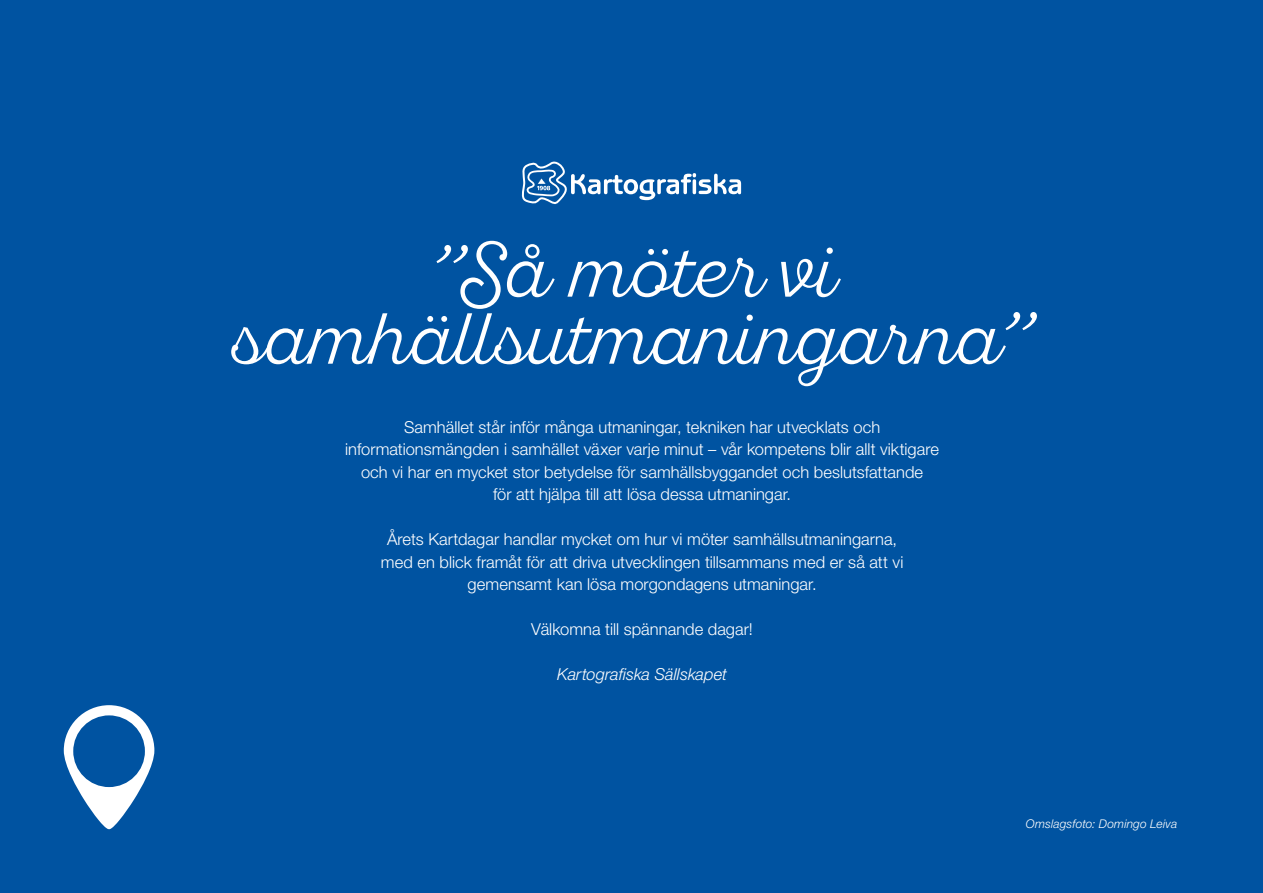
<style>
.page{position:relative;width:1263px;height:893px;background:#0053a1}
.page>*{position:absolute;margin:0;border:0;box-sizing:border-box;transform-origin:0 0}
.t1{font:300 72px/67.1px "Sant Elia Script";color:#fff;text-align:center}
.t2{font:300 16.5px/22.5px "Helvetica Neue LT Std";color:#fff;text-align:center}
.t3{font:italic 300 16.5px "Helvetica Neue LT Std";color:#fff}
.t4{font:italic 300 12px "Helvetica Neue LT Std";letter-spacing:.01em;color:#fff}
</style>
<div class="page">
<svg style="left:64px;top:705px;width:90px;height:124px"></svg>
<svg style="left:522px;top:162px;width:219px;height:42px"></svg>
<h1 class="t1" style="left:230px;top:245px;width:804px">”Så möter vi samhällsutmaningarna”</h1>
<p class="t2" style="left:345px;top:415px;width:595px">Samhället står inför många utmaningar, tekniken har utvecklats och informationsmängden i samhället växer varje minut – vår kompetens blir allt viktigare och vi har en mycket stor betydelse för samhällsbyggandet och beslutsfattande<br>för att hjälpa till att lösa dessa utmaningar.</p>
<p class="t2" style="left:381px;top:528px;width:524px">Årets Kartdagar handlar mycket om hur vi möter samhällsutmaningarna, med en blick framåt för att driva utvecklingen tillsammans med er så att vi gemensamt kan lösa morgondagens utmaningar.</p>
<p class="t2" style="left:531px;top:618px;width:223px">Välkomna till spännande dagar!</p>
<p class="t3" style="left:557px;top:665px;width:171px">Kartografiska Sällskapet</p>
<p class="t4" style="left:1026px;top:817px;width:153px">Omslagsfoto: Domingo Leiva</p>
</div>
